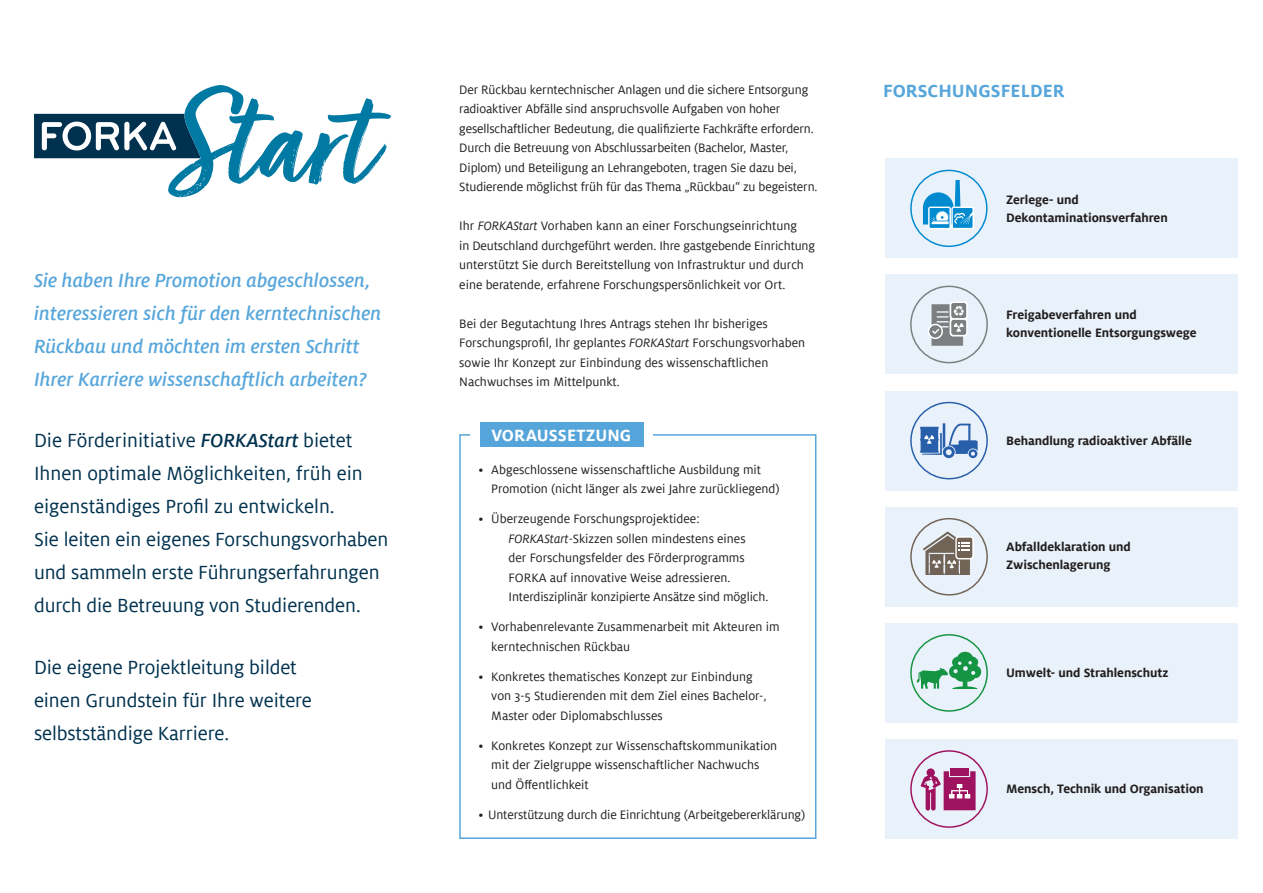
<style>
.page{position:relative;width:1263px;height:893px;background:#fff}
.page>*{position:absolute;margin:0;border:0;box-sizing:border-box;transform-origin:0 0}
.t1{font:21px/33px "Milo Pro";letter-spacing:-.005em;color:#00324f}
.t2{font:italic 500 21px/33px "Milo Pro";letter-spacing:.005em;color:#57a6db}
.t3{font:700 19.5px "Milo Pro";letter-spacing:.005em;color:#57a6db}
.t4{font:700 18px "Milo Pro";letter-spacing:.01em;color:#fff}
.t5{font:13.5px/19.5px "Milo Pro";color:#231f20}
.t6{font:700 13.5px/18px "Milo Pro";letter-spacing:-.005em;color:#231f20}
.s1{font-weight:500;font-style:italic}
.s2{font-style:italic}
</style>
<div class="page">
<div style="left:884px;top:158px;width:353px;height:100px;background:#e9f2fa"></div>
<svg style="left:910px;top:170px;width:77px;height:77px"></svg>
<div style="left:884px;top:275px;width:353px;height:99px;background:#e9f2fa"></div>
<svg style="left:910px;top:286px;width:78px;height:77px"></svg>
<div style="left:884px;top:391px;width:353px;height:100px;background:#e9f2fa"></div>
<svg style="left:910px;top:402px;width:78px;height:77px"></svg>
<div style="left:884px;top:507px;width:353px;height:100px;background:#e9f2fa"></div>
<svg style="left:910px;top:518px;width:78px;height:78px"></svg>
<div style="left:884px;top:623px;width:353px;height:100px;background:#e9f2fa"></div>
<svg style="left:910px;top:634px;width:78px;height:78px"></svg>
<div style="left:884px;top:739px;width:353px;height:100px;background:#e9f2fa"></div>
<svg style="left:910px;top:750px;width:78px;height:78px"></svg>
<div style="left:459px;top:434px;width:357px;height:405px;border:2px solid #57a6db"></div>
<div style="left:471px;top:431px;width:182px;height:8px;background:#fff"></div>
<div style="left:480px;top:423px;width:163px;height:24px;background:#56a5da"></div>
<svg style="left:34px;top:85px;width:357px;height:112px"></svg>
<h1 class="t2" style="left:34px;top:264px;width:349px">Sie haben Ihre Promotion abgeschlossen, interessieren sich für den kerntechnischen Rückbau und möchten im ersten Schritt Ihrer Karriere wissenschaftlich arbeiten?</h1>
<p class="t1" style="left:34px;top:424px;width:356px">Die Förderinitiative <span class="s1">FORKAStart</span> bietet Ihnen optimale Möglichkeiten, früh ein eigenständiges Profil zu entwickeln.<br>Sie leiten ein eigenes Forschungsvorhaben und sammeln erste Führungserfahrungen durch die Betreuung von Studierenden.</p>
<h1 class="t1" style="left:34px;top:651px;width:279px">Die eigene Projektleitung bildet einen Grundstein für Ihre weitere selbstständige Karriere.</h1>
<p class="t5" style="left:459px;top:80px;width:360px">Der Rückbau kerntechnischer Anlagen und die sichere Entsorgung radioaktiver Abfälle sind anspruchsvolle Aufgaben von hoher gesellschaftlicher Bedeutung, die qualifizierte Fachkräfte erfordern.<br>Durch die Betreuung von Abschlussarbeiten (Bachelor, Master, Diplom) und Beteiligung an Lehrangeboten, tragen Sie dazu bei, Studierende möglichst früh für das Thema „Rückbau“ zu begeistern.</p>
<p class="t5" style="left:459px;top:216px;width:357px">Ihr <span class="s2">FORKAStart</span> Vorhaben kann an einer Forschungseinrichtung<br>in Deutschland durchgeführt werden. Ihre gastgebende Einrichtung unterstützt Sie durch Bereitstellung von Infrastruktur und durch eine beratende, erfahrene Forschungspersönlichkeit vor Ort.</p>
<p class="t5" style="left:459px;top:314px;width:347px">Bei der Begutachtung Ihres Antrags stehen Ihr bisheriges Forschungsprofil, Ihr geplantes <span class="s2">FORKAStart</span> Forschungsvorhaben sowie Ihr Konzept zur Einbindung des wissenschaftlichen Nachwuchses im Mittelpunkt.</p>
<h3 class="t4" style="left:491px;top:425px;width:142px">VORAUSSETZUNG</h3>
<p class="t5" style="left:491px;top:460px;width:290px;text-indent:-14px">∙ Abgeschlossene wissenschaftliche Ausbildung mit<br>Promotion (nicht länger als zwei Jahre zurückliegend)</p>
<p class="t5" style="left:509px;top:509px;width:261px;text-indent:-31px">∙ Überzeugende Forschungsprojektidee:<br><span class="s2">FORKAStart</span>-Skizzen sollen mindestens eines<br>der Forschungsfelder des Förderprogramms FORKA auf innovative Weise adressieren.<br>Interdisziplinär konzipierte Ansätze sind möglich.</p>
<p class="t5" style="left:491px;top:617px;width:290px;text-indent:-14px">∙ Vorhabenrelevante Zusammenarbeit mit Akteuren im kerntechnischen Rückbau</p>
<p class="t5" style="left:491px;top:667px;width:277px;text-indent:-14px">∙ Konkretes thematisches Konzept zur Einbindung von 3-5 Studierenden mit dem Ziel eines Bachelor-,<br>Master oder Diplomabschlusses</p>
<p class="t5" style="left:491px;top:736px;width:287px;text-indent:-14px">∙ Konkretes Konzept zur Wissenschaftskommunikation mit der Zielgruppe wissenschaftlicher Nachwuchs und Öffentlichkeit</p>
<p class="t5" style="left:477px;top:805px;width:330px">∙ Unterstützung durch die Einrichtung (Arbeitgebererklärung)</p>
<h2 class="t3" style="left:883px;top:80px;width:183px">FORSCHUNGSFELDER</h2>
<p class="t6" style="left:1006px;top:191px;width:163px">Zerlege- und<br>Dekontaminationsverfahren</p>
<p class="t6" style="left:1006px;top:306px;width:192px">Freigabeverfahren und konventionelle Entsorgungswege</p>
<p class="t6" style="left:1006px;top:431px;width:187px">Behandlung radioaktiver Abfälle</p>
<p class="t6" style="left:1006px;top:538px;width:126px">Abfalldeklaration und<br>Zwischenlagerung</p>
<p class="t6" style="left:1006px;top:664px;width:164px">Umwelt- und Strahlenschutz</p>
<p class="t6" style="left:1006px;top:780px;width:199px">Mensch, Technik und Organisation</p>
</div>
